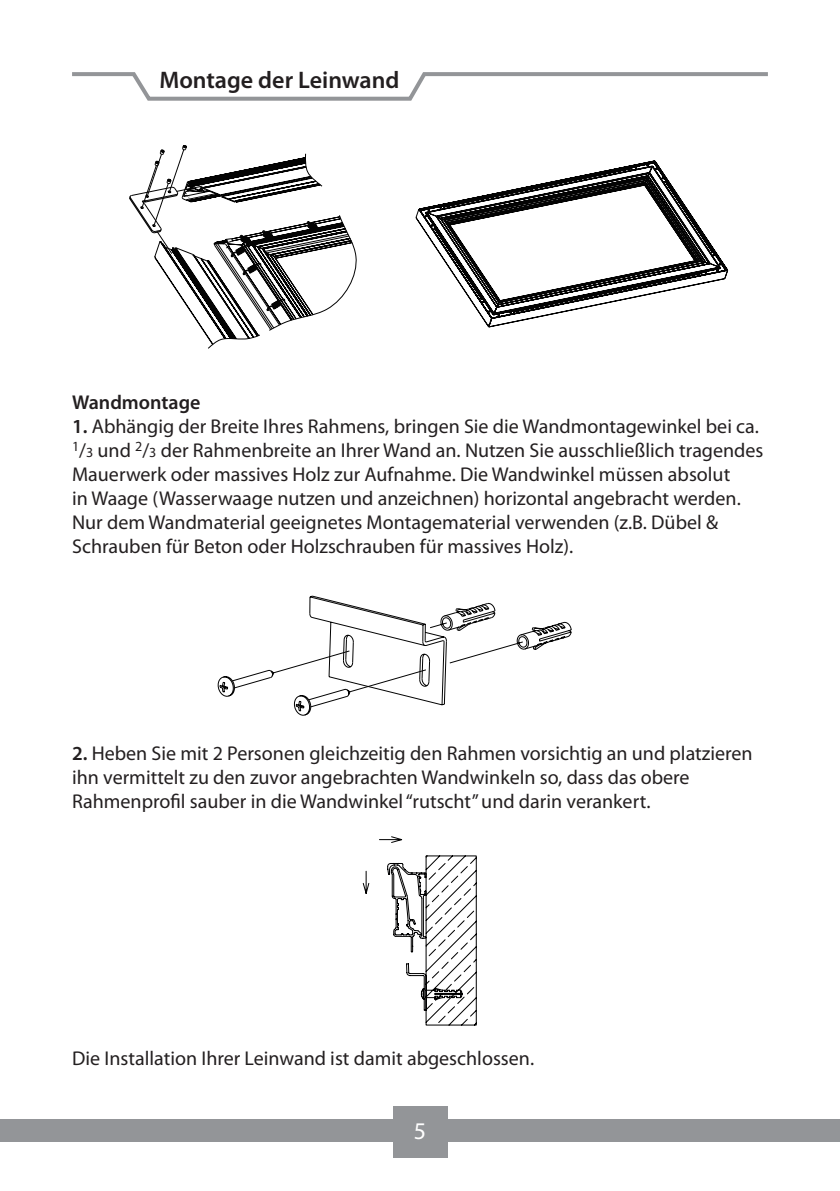
<style>
.page{position:relative;width:840px;height:1191px;background:#fff}
.page>*{position:absolute;margin:0;border:0;box-sizing:border-box;transform-origin:0 0}
.t1{font:600 24px "Myriad Pro";color:#231f20}
.t2{font:24px "Myriad Pro";color:#fff}
.t3{font:20px/24px "Myriad Pro";color:#231f20}
.t4{font:600 20px "Myriad Pro";color:#231f20}
.s1{font-weight:600}
.s2{font-size:14px}
</style>
<div class="page">
<div style="left:0;top:1118px;width:839px;height:23px;background:#939598"></div>
<div style="left:392px;top:1105px;width:55px;height:52px;background:#939598"></div>
<svg style="left:72px;top:72px;width:696px;height:29px"></svg>
<svg style="left:129px;top:145px;width:228px;height:204px"></svg>
<svg style="left:418px;top:160px;width:309px;height:167px"></svg>
<svg style="left:309px;top:595px;width:263px;height:55px"></svg>
<svg style="left:217px;top:602px;width:318px;height:114px"></svg>
<svg style="left:362px;top:836px;width:115px;height:190px"></svg>
<p class="t1" style="left:159px;top:71px;width:241px">Montage der Leinwand</p>
<p class="t4" style="left:72px;top:394px;width:130px">Wandmontage</p>
<p class="t3" style="left:72px;top:415px;width:692px"><span class="s1">1.</span> Abhängig der Breite Ihres Rahmens, bringen Sie die Wandmontagewinkel bei ca.<br><sup>1</sup>/<span class="s2">3</span> und <sup>2</sup>/<span class="s2">3</span> der Rahmenbreite an Ihrer Wand an. Nutzen Sie ausschließlich tragendes Mauerwerk oder massives Holz zur Aufnahme. Die Wandwinkel müssen absolut<br>in Waage (Wasserwaage nutzen und anzeichnen) horizontal angebracht werden.<br>Nur dem Wandmaterial geeignetes Montagematerial verwenden (z.B. Dübel &amp; Schrauben für Beton oder Holzschrauben für massives Holz).</p>
<p class="t3" style="left:72px;top:742px;width:681px"><span class="s1">2.</span> Heben Sie mit 2 Personen gleichzeitig den Rahmen vorsichtig an und platzieren ihn vermittelt zu den zuvor angebrachten Wandwinkeln so, dass das obere<br>Rahmenprofil sauber in die Wandwinkel “rutscht” und darin verankert.</p>
<p class="t3" style="left:72px;top:1048px;width:463px">Die Installation Ihrer Leinwand ist damit abgeschlossen.</p>
<p class="t2" style="left:413px;top:1121px;width:14px">65</p>
</div>
